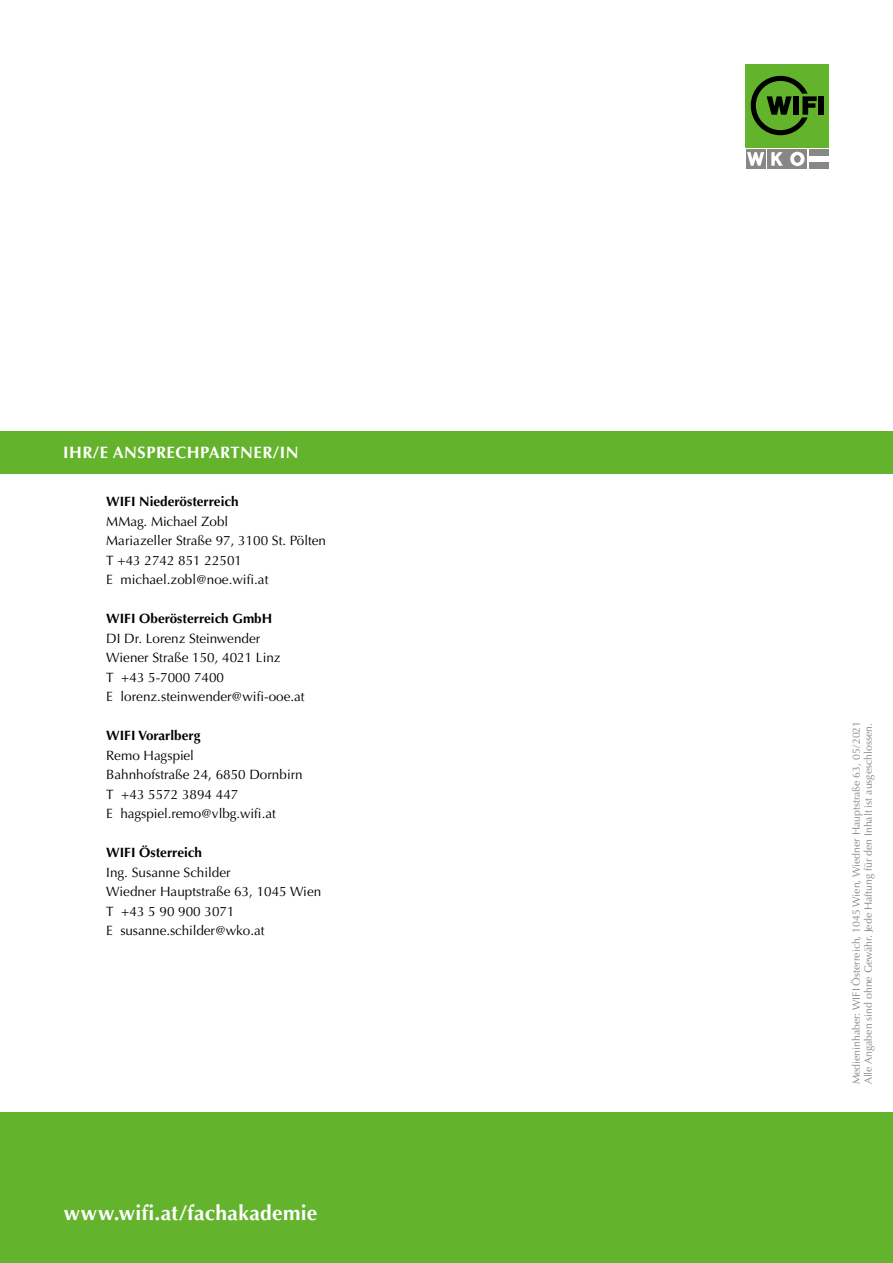
<style>
.page{position:relative;width:893px;height:1263px;background:#fff}
.page>*{position:absolute;margin:0;border:0;box-sizing:border-box;transform-origin:0 0}
.t1{font:700 21px "Optima LT Std";letter-spacing:.015em;color:#fff}
.t2{font:700 16.5px "Optima LT Std";letter-spacing:.03em;color:#fff}
.t3{font:13.5px/19.5px "Optima LT Std";color:#000}
.t4{font:700 13.5px "Optima LT Std";color:#000}
.t5{font:10.5px/12px "Optima LT Std";color:#878786}
</style>
<div class="page">
<div style="left:0;top:1108px;width:893px;height:155px;background:#64b32c"></div>
<div style="left:0;top:1105px;width:893px;height:6px;background:#fff"></div>
<div style="left:746px;top:64px;width:83px;height:83px;background:#64b32c"></div>
<div style="left:787px;top:149px;width:20px;height:20px;background:#878786"></div>
<div style="left:767px;top:149px;width:19px;height:20px;background:#878786"></div>
<svg style="left:771px;top:152px;width:12px;height:14px"></svg>
<div style="left:746px;top:149px;width:20px;height:20px;background:#878786"></div>
<svg style="left:747px;top:152px;width:17px;height:14px"></svg>
<div style="left:809px;top:149px;width:20px;height:7px;background:#878786"></div>
<div style="left:809px;top:162px;width:20px;height:7px;background:#878786"></div>
<div style="left:818px;top:96px;width:6px;height:19px;background:#000"></div>
<svg style="left:751px;top:76px;width:66px;height:59px"></svg>
<svg style="left:790px;top:152px;width:15px;height:14px"></svg>
<div style="left:794px;top:155px;width:6px;height:8px;background:#878786;border-radius:50%"></div>
<div style="left:0;top:431px;width:893px;height:43px;background:#64b32c"></div>
<p class="t2" style="left:63px;top:443px;width:237px">IHR/E ANSPRECHPARTNER/IN</p>
<p class="t4" style="left:106px;top:494px;width:134px">WIFI Niederösterreich</p>
<p class="t3" style="left:106px;top:512px;width:221px">MMag. Michael Zobl<br>Mariazeller Straße 97, 3100 St. Pölten<br>T +43 2742 851 22501<br>E michael.zobl@noe.wifi.at</p>
<p class="t4" style="left:106px;top:611px;width:167px">WIFI Oberösterreich GmbH</p>
<p class="t3" style="left:106px;top:629px;width:200px">DI Dr. Lorenz Steinwender<br>Wiener Straße 150, 4021 Linz<br>T +43 5-7000 7400<br>E lorenz.steinwender@wifi-ooe.at</p>
<p class="t4" style="left:106px;top:728px;width:96px">WIFI Vorarlberg</p>
<p class="t3" style="left:106px;top:746px;width:198px">Remo Hagspiel<br>Bahnhofstraße 24, 6850 Dornbirn<br>T +43 5572 3894 447<br>E hagspiel.remo@vlbg.wifi.at</p>
<p class="t4" style="left:106px;top:845px;width:97px">WIFI Österreich</p>
<p class="t3" style="left:106px;top:863px;width:216px">Ing. Susanne Schilder<br>Wiedner Hauptstraße 63, 1045 Wien<br>T +43 5 90 900 3071<br>E susanne.schilder@wko.at</p>
<h1 class="t1" style="left:64px;top:1201px;width:255px">www.wifi.at/fachakademie</h1>
<p class="t5" style="left:850px;top:1084px;width:365px;rotate:-90deg">Medieninhaber: WIFI Österreich, 1045 Wien, Wiedner Hauptstraße 63, 05/2021<br>Alle Angaben sind ohne Gewähr. Jede Haftung für den Inhalt ist ausgeschlossen.</p>
</div>
